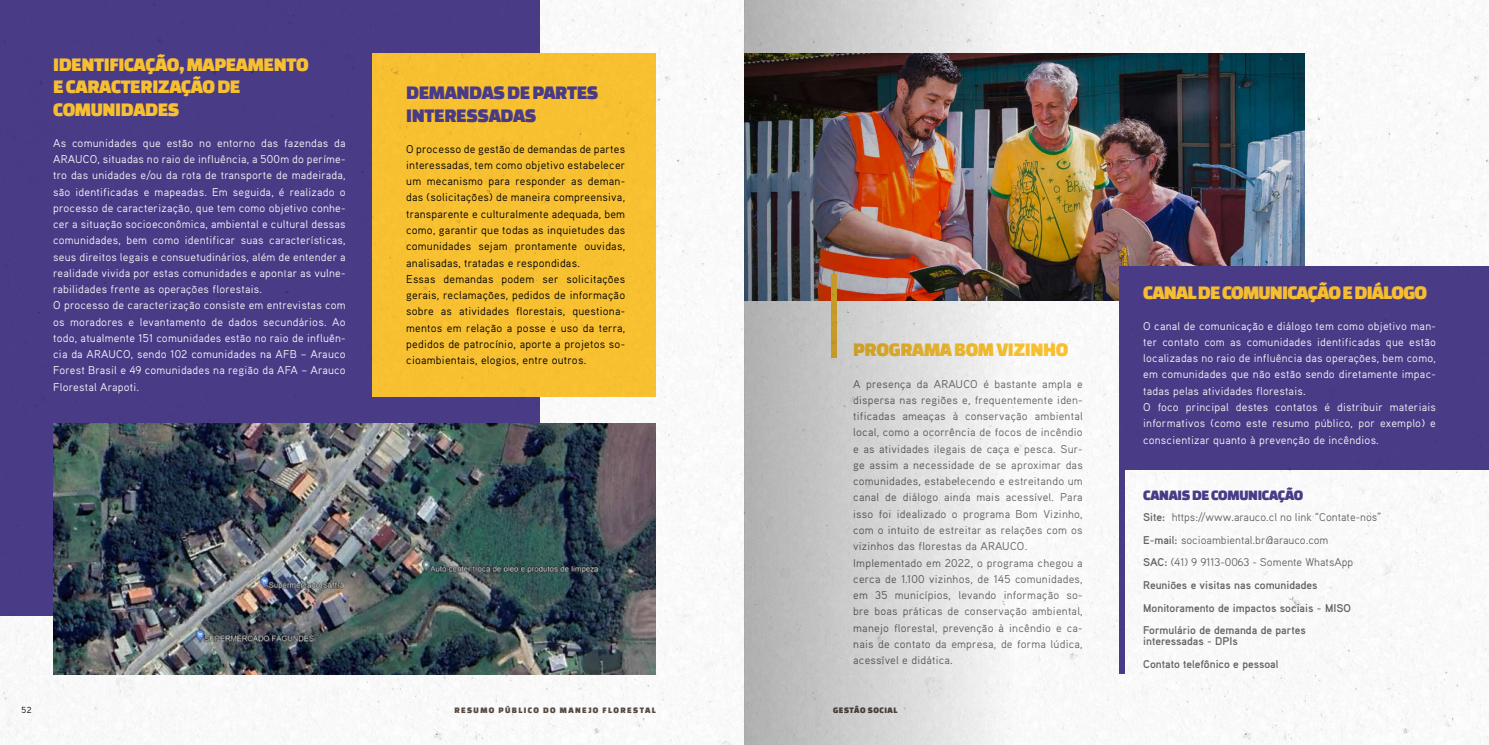
<style>
.page{position:relative;width:1489px;height:745px;background:#fff}
.page>*{position:absolute;margin:0;border:0;box-sizing:border-box;transform-origin:0 0}
.t1{font:20px/22.4px "Changa One";letter-spacing:-.02em;color:#fdc533}
.t2{font:20px/22.4px "Changa One";letter-spacing:-.02em;color:#4c3d8a}
.t3{font:20px "Changa One";letter-spacing:-.04em;color:#fbc234}
.t4{font:15px "Changa One";letter-spacing:-.02em;color:#4c3d8a}
.t5{font:11.25px/16.2px "Aaux Pro OT";letter-spacing:.02em;color:#fff}
.t6{font:11.25px/16.2px "Aaux Pro OT";letter-spacing:.02em;color:#666}
.t7{font:11.25px/16.2px "Aaux Pro OT";letter-spacing:.02em;color:#000}
.t8{font:700 11.25px/22.5px "Aaux Pro OT";color:#666}
.t9{font:8.75px "Changa One";letter-spacing:.16em;color:#5b4d43}
.t10{font:8.75px "Changa One";letter-spacing:.06em;color:#5b4d43}
.t11{font:8.75px "Aaux Pro OT";color:#000}
.s1{font-weight:400}
</style>
<div class="page">
<img style="left:0;top:0;width:1488px;height:744px">
<img style="left:744px;top:0;width:325px;height:744px">
<h1 class="t1" style="left:53px;top:53px;width:257px">IDENTIFICAÇÃO, MAPEAMENTO<br>E CARACTERIZAÇÃO DE<br>COMUNIDADES</h1>
<p class="t5" style="left:53px;top:134px;width:294px">As comunidades que estão no entorno das fazendas da ARAUCO, situadas no raio de influência, a 500m do períme&shy;tro das unidades e/ou da rota de transporte de madeirada, são identificadas e mapeadas. Em seguida, é realizado o processo de caracterização, que tem como objetivo conhe&shy;cer a situação socioeconômica, ambiental e cultural dessas comunidades, bem como identificar suas características, seus direitos legais e consuetudinários, além de entender a realidade vivida por estas comunidades e apontar as vulne&shy;rabilidades frente as operações florestais.<br>O processo de caracterização consiste em entrevistas com os moradores e levantamento de dados secundários. Ao todo, atualmente 151 comunidades estão no raio de influên&shy;cia da ARAUCO, sendo 102 comunidades na AFB – Arauco Forest Brasil e 49 comunidades na região da AFA – Arauco Florestal Arapoti.</p>
<h1 class="t2" style="left:406px;top:81px;width:194px">DEMANDAS DE PARTES<br>INTERESSADAS</h1>
<p class="t7" style="left:406px;top:140px;width:221px">O processo de gestão de demandas de partes interessadas, tem como objetivo estabelecer um mecanismo para responder as deman&shy;das (solicitações) de maneira compreensiva, transparente e culturalmente adequada, bem como, garantir que todas as inquietudes das comunidades sejam prontamente ouvidas, analisadas, tratadas e respondidas.<br>Essas demandas podem ser solicitações gerais, reclamações, pedidos de informação sobre as atividades florestais, questiona&shy;mentos em relação a posse e uso da terra, pedidos de patrocínio, aporte a projetos so&shy;cioambientais, elogios, entre outros.</p>
<h1 class="t1" style="left:853px;top:338px;width:217px">PROGRAMA BOM VIZINHO</h1>
<p class="t6" style="left:853px;top:375px;width:231px">A presença da ARAUCO é bastante ampla e dispersa nas regiões e, frequentemente iden&shy;tificadas ameaças à conservação ambiental local, como a ocorrência de focos de incêndio e as atividades ilegais de caça e pesca. Sur&shy;ge assim a necessidade de se aproximar das comunidades, estabelecendo e estreitando um canal de diálogo ainda mais acessível. Para isso foi idealizado o programa Bom Vizinho, com o intuito de estreitar as relações com os vizinhos das florestas da ARAUCO.<br>Implementado em 2022, o programa chegou a cerca de 1.100 vizinhos, de 145 comunidades, em 35 municípios, levando informação so&shy;bre boas práticas de conservação ambiental, manejo florestal, prevenção à incêndio e ca&shy;nais de contato da empresa, de forma lúdica, acessível e didática.</p>
<p class="t11" style="left:22px;top:703px;width:11px">52</p>
<p class="t9" style="left:454px;top:705px;width:203px">RESUMO PÚBLICO DO MANEJO FLORESTAL</p>
<p class="t10" style="left:833px;top:705px;width:66px">GESTÃO SOCIAL</p>
<h1 class="t3" style="left:1143px;top:281px;width:285px">CANAL DE COMUNICAÇÃO E DIÁLOGO</h1>
<p class="t5" style="left:1143px;top:317px;width:294px">O canal de comunicação e diálogo tem como objetivo man&shy;ter contato com as comunidades identificadas que estão localizadas no raio de influência das operações, bem como, em comunidades que não estão sendo diretamente impac&shy;tadas pelas atividades florestais.<br>O foco principal destes contatos é distribuir materiais informativos (como este resumo público, por exemplo) e conscientizar quanto à prevenção de incêndios.</p>
<h2 class="t4" style="left:1143px;top:486px;width:162px">CANAIS DE COMUNICAÇÃO</h2>
<p class="t8" style="left:1143px;top:505px;width:240px">Site: <span class="s1">https://www.arauco.cl no link “Contate-nos” </span>E-mail: <span class="s1">socioambiental.br@arauco.com<br></span>SAC: <span class="s1">(41) 9 9113-0063 - Somente WhatsApp </span>Reuniões e visitas nas comunidades Monitoramento de impactos sociais - MISO Formulário de demanda de partes</p>
<p class="t8" style="left:1143px;top:629px;width:137px">interessadas - DPIs<br>Contato telefônico e pessoal</p>
</div>
